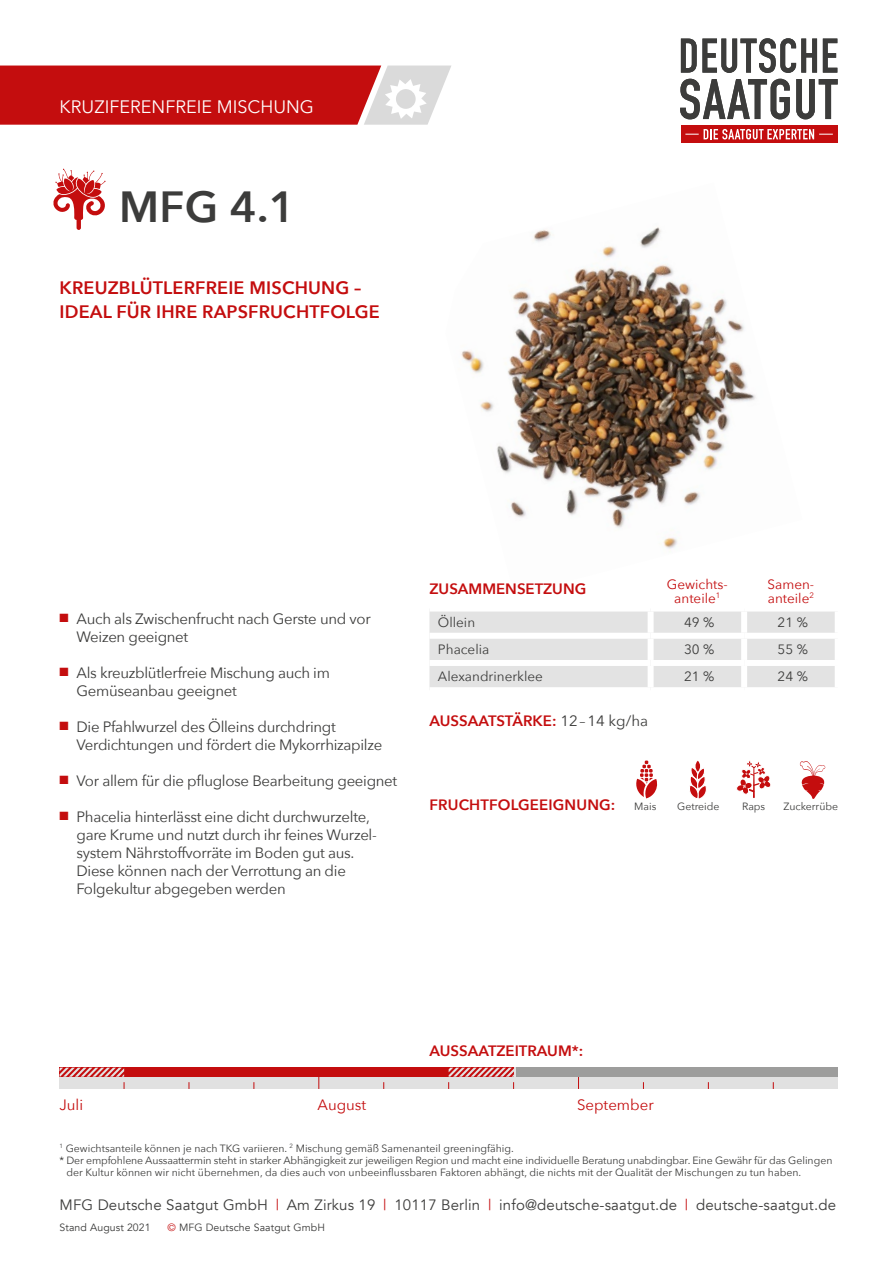
<style>
.page{position:relative;width:893px;height:1263px;background:#fff}
.page>*{position:absolute;margin:0;border:0;box-sizing:border-box;transform-origin:0 0}
.t1{font:600 43.5px "Avenir Next";color:#3c3c3b}
.t2{font:600 18px/24px "Avenir Next";letter-spacing:.01em;color:#c40d0e}
.t3{font:18px "Avenir Next";color:#fff}
.t4{font:15px/18px "Avenir Next";letter-spacing:-.02em;color:#3c3c3b}
.t5{font:15px "Avenir";letter-spacing:.01em;color:#3c3c3b}
.t6{font:600 15px "Avenir Next";color:#c40d0e}
.t7{font:15px "Avenir Next";color:#c40d0e}
.t8{font:13.5px "Avenir Next";color:#3c3c3b}
.t9{font:13.5px/13.5px "Avenir Next";color:#c40d0e;text-align:center}
.t10{font:10.5px "Avenir Next";color:#3c3c3b}
.t11{font:10.5px "Avenir";letter-spacing:.01em;color:#3c3c3b}
.s1{color:#c40d0e}
.s2{font-weight:400;color:#3c3c3b}
.s3{font-weight:400;font-size:10.5px;color:#3c3c3b}
</style>
<div class="page">
<img style="left:461px;top:227px;width:295px;height:322px">
<svg style="left:681px;top:38px;width:136px;height:35px"></svg>
<svg style="left:823px;top:39px;width:14px;height:34px"></svg>
<svg style="left:680px;top:79px;width:110px;height:40px"></svg>
<svg style="left:796px;top:79px;width:42px;height:40px"></svg>
<div style="left:681px;top:125px;width:156px;height:18px;background:#c40d0e"></div>
<svg style="left:685px;top:129px;width:148px;height:10px"></svg>
<svg style="left:53px;top:169px;width:53px;height:61px"></svg>
<div style="left:429px;top:611px;width:406px;height:76px;background:#e3e3e3"></div>
<div style="left:429px;top:633px;width:222px;height:6px;background:#fff"></div>
<div style="left:651px;top:633px;width:93px;height:6px;background:#fff"></div>
<div style="left:744px;top:633px;width:97px;height:6px;background:#fff"></div>
<div style="left:429px;top:660px;width:222px;height:6px;background:#fff"></div>
<div style="left:651px;top:660px;width:93px;height:6px;background:#fff"></div>
<div style="left:744px;top:660px;width:97px;height:6px;background:#fff"></div>
<div style="left:648px;top:611px;width:6px;height:22px;background:#fff"></div>
<div style="left:741px;top:611px;width:6px;height:22px;background:#fff"></div>
<div style="left:648px;top:639px;width:6px;height:21px;background:#fff"></div>
<div style="left:741px;top:639px;width:6px;height:21px;background:#fff"></div>
<div style="left:648px;top:666px;width:6px;height:21px;background:#fff"></div>
<div style="left:741px;top:666px;width:6px;height:21px;background:#fff"></div>
<svg style="left:690px;top:761px;width:17px;height:38px"></svg>
<svg style="left:800px;top:761px;width:26px;height:38px"></svg>
<svg style="left:736px;top:760px;width:35px;height:38px"></svg>
<svg style="left:636px;top:760px;width:22px;height:38px"></svg>
<svg style="left:0;top:66px;width:451px;height:59px;background:#ca3536"></svg>
<div style="left:60px;top:1068px;width:778px;height:21px;background:#e1e1e1"></div>
<svg style="left:318px;top:1077px;width:1px;height:12px"></svg>
<svg style="left:578px;top:1077px;width:1px;height:12px"></svg>
<div style="left:60px;top:1068px;width:454px;height:9px;background:#c40d0e"></div>
<div style="left:516px;top:1068px;width:322px;height:9px;background:#9d9d9c"></div>
<svg style="left:60px;top:1068px;width:65px;height:21px"></svg>
<svg style="left:448px;top:1068px;width:66px;height:21px"></svg>
<p class="t3" style="left:60px;top:91px;width:256px">KRUZIFERENFREIE MISCHUNG</p>
<h1 class="t1" style="left:119px;top:169px;width:178px">MFG 4.1</h1>
<p class="t2" style="left:60px;top:275px;width:322px">KREUZBLÜTLERFREIE MISCHUNG –<br>IDEAL FÜR IHRE RAPSFRUCHTFOLGE</p>
<p class="t4" style="left:77px;top:609px;width:296px;text-indent:-17px"><span class="s1">■</span> Auch als Zwischenfrucht nach Gerste und vor<br>Weizen geeignet</p>
<p class="t4" style="left:77px;top:663px;width:255px;text-indent:-17px"><span class="s1">■</span> Als kreuzblütlerfreie Mischung auch im<br>Gemüseanbau geeignet</p>
<p class="t4" style="left:77px;top:717px;width:307px;text-indent:-17px"><span class="s1">■</span> Die Pfahlwurzel des Ölleins durchdringt<br>Verdichtungen und fördert die Mykorrhizapilze</p>
<p class="t4" style="left:60px;top:771px;width:339px"><span class="s1">■</span> Vor allem für die pfluglose Bearbeitung geeignet</p>
<p class="t4" style="left:77px;top:807px;width:302px;text-indent:-17px"><span class="s1">■</span> Phacelia hinterlässt eine dicht durchwurzelte, gare Krume und nutzt durch ihr feines Wurzel&shy;system Nährstoffvorräte im Boden gut aus.<br>Diese können nach der Verrottung an die Folgekultur abgegeben werden</p>
<p class="t6" style="left:429px;top:575px;width:158px">ZUSAMMENSETZUNG</p>
<p class="t9" style="left:667px;top:577px;width:61px">Gewichts&shy;anteile<sup>1</sup></p>
<p class="t9" style="left:768px;top:577px;width:48px;text-align:left">Samen&shy;anteile<sup>2</sup></p>
<p class="t8" style="left:438px;top:611px;width:39px">Öllein</p>
<p class="t8" style="left:684px;top:611px;width:32px">49 %</p>
<p class="t8" style="left:778px;top:611px;width:32px">21 %</p>
<p class="t8" style="left:438px;top:638px;width:53px">Phacelia</p>
<p class="t8" style="left:684px;top:638px;width:32px">30 %</p>
<p class="t8" style="left:778px;top:638px;width:32px">55 %</p>
<p class="t8" style="left:438px;top:665px;width:107px">Alexandrinerklee</p>
<p class="t8" style="left:684px;top:665px;width:32px">21 %</p>
<p class="t8" style="left:778px;top:665px;width:32px">24 %</p>
<p class="t6" style="left:429px;top:707px;width:220px">AUSSAATSTÄRKE: <span class="s2">12–14 kg/ha</span></p>
<p class="t6" style="left:429px;top:791px;width:228px">FRUCHTFOLGEEIGNUNG: <span class="s3">Mais</span></p>
<p class="t10" style="left:677px;top:797px;width:44px">Getreide</p>
<p class="t10" style="left:742px;top:797px;width:25px">Raps</p>
<p class="t10" style="left:783px;top:797px;width:56px">Zuckerrübe</p>
<p class="t6" style="left:429px;top:1037px;width:155px">AUSSAATZEITRAUM*:</p>
<p class="t7" style="left:59px;top:1092px;width:25px">Juli</p>
<p class="t7" style="left:317px;top:1092px;width:50px">August</p>
<p class="t7" style="left:577px;top:1092px;width:78px">September</p>
<p class="t10" style="left:60px;top:1139px;width:456px"><sup>1</sup> Gewichtsanteile können je nach TKG variieren. <sup>2</sup> Mischung gemäß Samenanteil greeningfähig.</p>
<p class="t10" style="left:60px;top:1151px;width:774px">* Der empfohlene Aussaattermin steht in starker Abhängigkeit zur jeweiligen Region und macht eine individuelle Beratung unabdingbar. Eine Gewähr für das Gelingen</p>
<p class="t10" style="left:66px;top:1163px;width:736px">der Kultur können wir nicht übernehmen, da dies auch von unbeeinflussbaren Faktoren abhängt, die nichts mit der Qualität der Mischungen zu tun haben.</p>
<p class="t5" style="left:60px;top:1196px;width:778px">MFG Deutsche Saatgut GmbH <span class="s1">|</span> Am Zirkus 19 <span class="s1">|</span> 10117 Berlin <span class="s1">|</span> info@deutsche-saatgut.de <span class="s1">|</span> deutsche-saatgut.de</p>
<p class="t11" style="left:60px;top:1221px;width:93px">Stand August 2021</p>
<p class="t11" style="left:168px;top:1221px;width:159px"><span class="s1">©</span> MFG Deutsche Saatgut GmbH</p>
</div>
